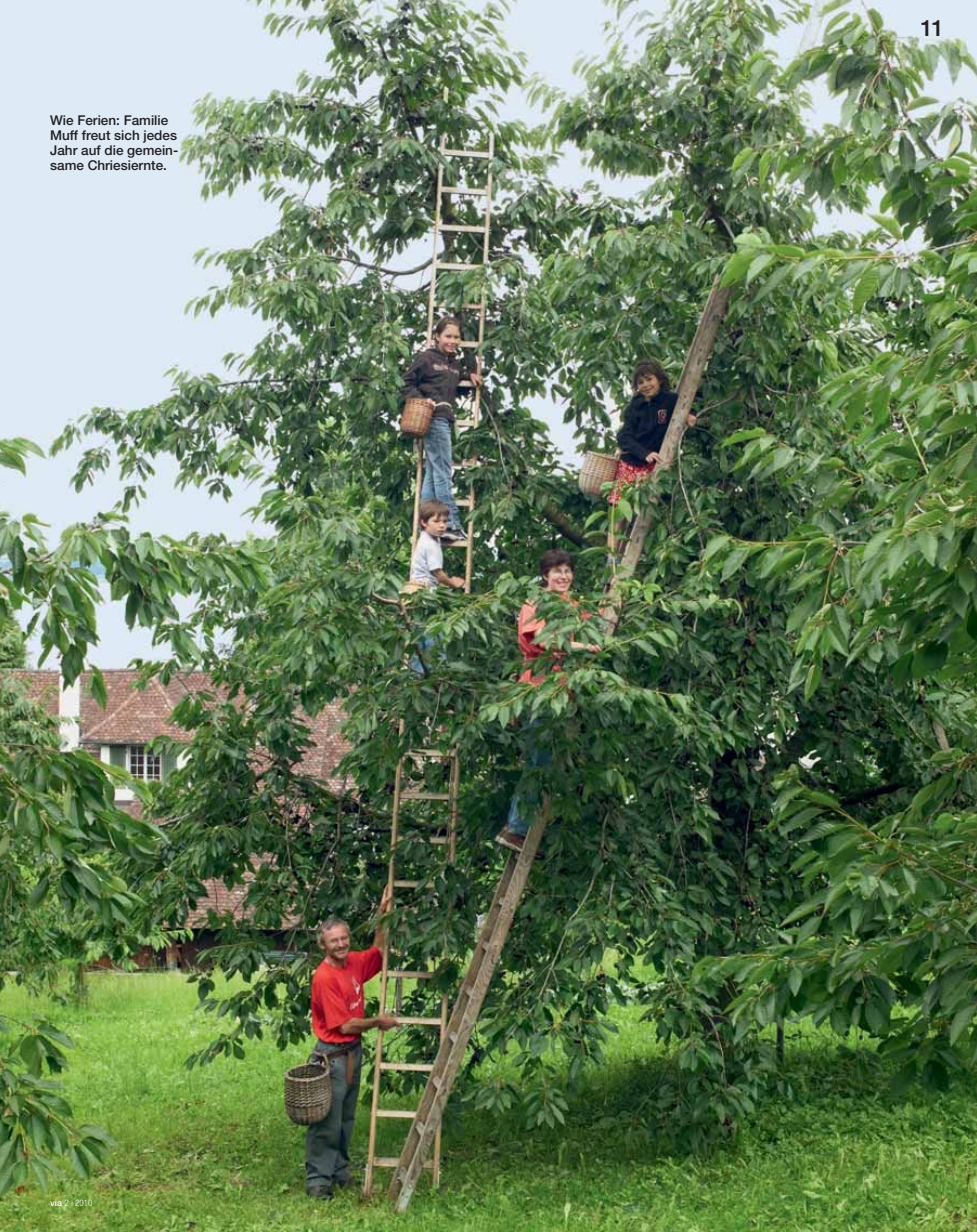
<style>
.page{position:relative;width:977px;height:1232px;background:#fff}
.page>*{position:absolute;margin:0;border:0;box-sizing:border-box;transform-origin:0 0}
.t1{font:500 22.5px "Helvetica Neue LT Pro";color:#231f20}
.t2{font:500 13.5px/15px "Helvetica Neue LT Pro";color:#231f20}
.t3{font:300 condensed 9px "Helvetica Neue LT Pro";color:#fff}
.s1{font-weight:500;font-stretch:normal}
</style>
<div class="page">
<img style="left:0;top:0;width:976px;height:1231px">
<p class="t2" style="left:50px;top:114px;width:130px">Wie Ferien: Familie<br>Muff freut sich jedes<br>Jahr auf die gemein&shy;same Chriesiernte.</p>
<p class="t3" style="left:50px;top:1199px;width:44px"><span class="s1">via</span> 2 | 2010</p>
<h1 class="t1" style="left:920px;top:20px;width:25px">11</h1>
</div>
